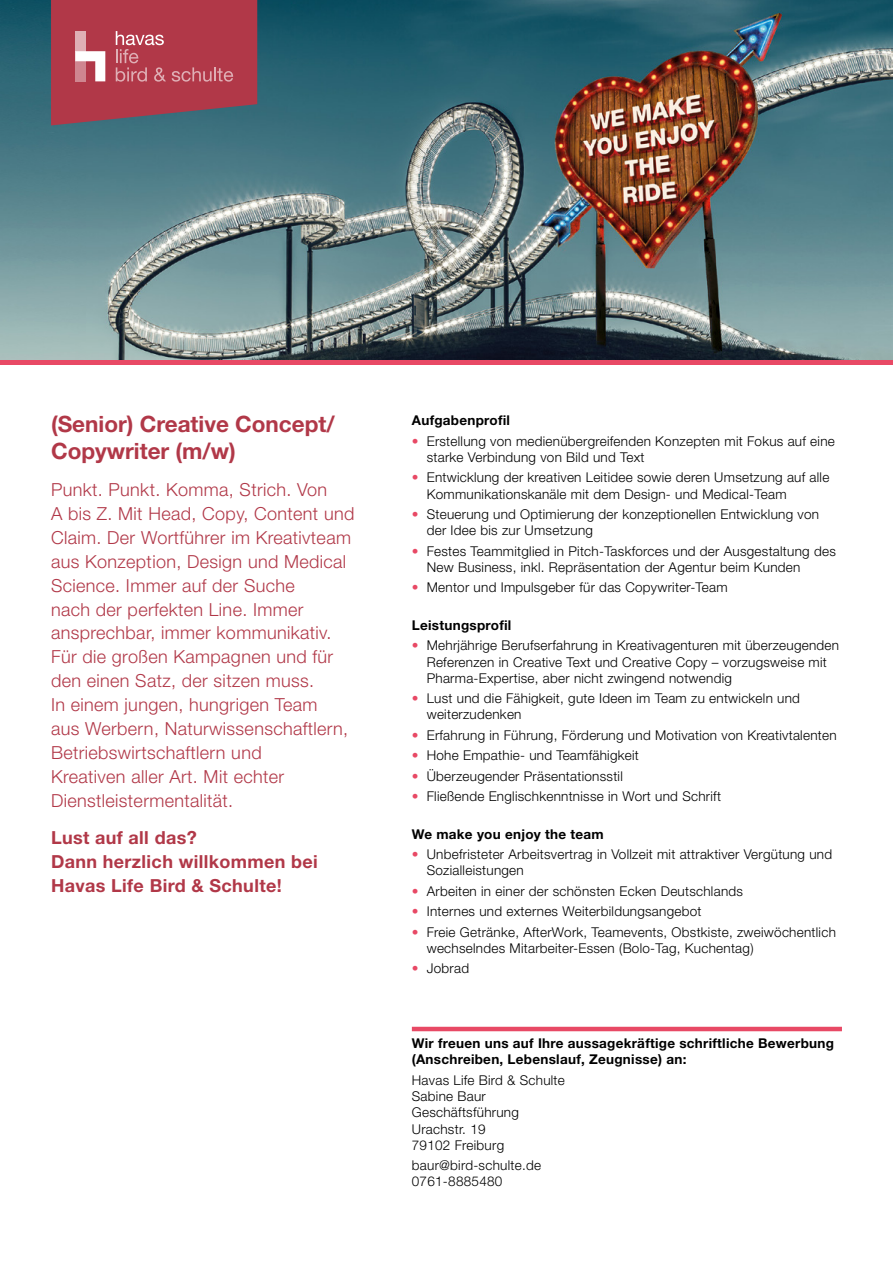
<style>
.page{position:relative;width:893px;height:1263px;background:#fff}
.page>*{position:absolute;margin:0;border:0;box-sizing:border-box;transform-origin:0 0}
.t1{font:700 22.5px/27px "Helvetica Neue LT Std";color:#b13848}
.t2{font:300 18px/24px "Helvetica Neue LT Std";letter-spacing:.02em;color:#b13848}
.t3{font:700 18px/24px "Helvetica Neue LT Std";letter-spacing:.02em;color:#b13848}
.t4{font:300 13.5px/16.2px "Helvetica Neue LT Std";letter-spacing:.02em;color:#000}
.t5{font:700 13.5px/16.2px "Helvetica Neue LT Std";letter-spacing:.02em;color:#000}
.s1{color:#e84965}
</style>
<div class="page">
<img style="left:86px;top:0;width:807px;height:360px">
<img style="left:0;top:0;width:86px;height:360px">
<svg style="left:51px;top:0;width:206px;height:125px;background:#ab4655"></svg>
<div style="left:0;top:360px;width:893px;height:5px;background:#e84965"></div>
<hr style="left:412px;top:1027px;width:430px;height:4px;background:#e84965">
<h1 class="t1" style="left:51px;top:410px;width:285px">(Senior) Creative Concept/<br>Copywriter (m/w)</h1>
<p class="t2" style="left:51px;top:477px;width:305px">Punkt. Punkt. Komma, Strich. Von<br>A bis Z. Mit Head, Copy, Content und<br>Claim. Der Wortführer im Kreativteam aus Konzeption, Design und Medical<br>Science. Immer auf der Suche<br>nach der perfekten Line. Immer ansprechbar, immer kommunikativ.<br>Für die großen Kampagnen und für den einen Satz, der sitzen muss.<br>In einem jungen, hungrigen Team<br>aus Werbern, Naturwissenschaftlern,<br>Betriebswirtschaftlern und<br>Kreativen aller Art. Mit echter<br>Dienstleistermentalität.</p>
<h2 class="t3" style="left:51px;top:825px;width:268px">Lust auf all das?<br>Dann herzlich willkommen bei<br>Havas Life Bird &amp; Schulte!</h2>
<p class="t5" style="left:412px;top:412px;width:100px">Aufgabenprofil</p>
<p class="t4" style="left:427px;top:433px;width:410px;text-indent:-15px"><span class="s1">•</span> Erstellung von medienübergreifenden Konzepten mit Fokus auf eine starke Verbindung von Bild und Text</p>
<p class="t4" style="left:427px;top:469px;width:404px;text-indent:-15px"><span class="s1">•</span> Entwicklung der kreativen Leitidee sowie deren Umsetzung auf alle<br>Kommunikationskanäle mit dem Design- und Medical-Team</p>
<p class="t4" style="left:427px;top:506px;width:394px;text-indent:-15px"><span class="s1">•</span> Steuerung und Optimierung der konzeptionellen Entwicklung von der Idee bis zur Umsetzung</p>
<p class="t4" style="left:427px;top:542px;width:411px;text-indent:-15px"><span class="s1">•</span> Festes Teammitglied in Pitch-Taskforces und der Ausgestaltung des<br>New Business, inkl. Repräsentation der Agentur beim Kunden</p>
<p class="t4" style="left:412px;top:579px;width:317px"><span class="s1">•</span> Mentor und Impulsgeber für das Copywriter-Team</p>
<p class="t5" style="left:412px;top:617px;width:101px">Leistungsprofil</p>
<p class="t4" style="left:427px;top:637px;width:414px;text-indent:-15px"><span class="s1">•</span> Mehrjährige Berufserfahrung in Kreativagenturen mit überzeugenden<br>Referenzen in Creative Text und Creative Copy – vorzugsweise mit<br>Pharma-Expertise, aber nicht zwingend notwendig</p>
<p class="t4" style="left:427px;top:690px;width:375px;text-indent:-15px"><span class="s1">•</span> Lust und die Fähigkeit, gute Ideen im Team zu entwickeln und weiterzudenken</p>
<p class="t4" style="left:412px;top:727px;width:426px"><span class="s1">•</span> Erfahrung in Führung, Förderung und Motivation von Kreativtalenten</p>
<p class="t4" style="left:412px;top:747px;width:229px"><span class="s1">•</span> Hohe Empathie- und Teamfähigkeit</p>
<p class="t4" style="left:412px;top:767px;width:213px"><span class="s1">•</span> Überzeugender Präsentationsstil</p>
<p class="t4" style="left:412px;top:788px;width:311px"><span class="s1">•</span> Fließende Englischkenntnisse in Wort und Schrift</p>
<p class="t5" style="left:412px;top:825px;width:193px">We make you enjoy the team</p>
<p class="t4" style="left:427px;top:846px;width:407px;text-indent:-15px"><span class="s1">•</span> Unbefristeter Arbeitsvertrag in Vollzeit mit attraktiver Vergütung und<br>Sozialleistungen</p>
<p class="t4" style="left:412px;top:882px;width:333px"><span class="s1">•</span> Arbeiten in einer der schönsten Ecken Deutschlands</p>
<p class="t4" style="left:412px;top:903px;width:291px"><span class="s1">•</span> Internes und externes Weiterbildungsangebot</p>
<p class="t4" style="left:427px;top:923px;width:411px;text-indent:-15px"><span class="s1">•</span> Freie Getränke, AfterWork, Teamevents, Obstkiste, zweiwöchentlich wechselndes Mitarbeiter-Essen (Bolo-Tag, Kuchentag)</p>
<p class="t4" style="left:412px;top:960px;width:59px"><span class="s1">•</span> Jobrad</p>
<p class="t5" style="left:412px;top:1035px;width:424px">Wir freuen uns auf Ihre aussagekräftige schriftliche Bewerbung (Anschreiben, Lebenslauf, Zeugnisse) an:</p>
<p class="t4" style="left:412px;top:1072px;width:155px">Havas Life Bird &amp; Schulte<br>Sabine Baur<br>Geschäftsführung<br>Urachstr. 19<br>79102 Freiburg</p>
<p class="t4" style="left:412px;top:1157px;width:131px">baur@bird-schulte.de<br>0761-8885480</p>
</div>
